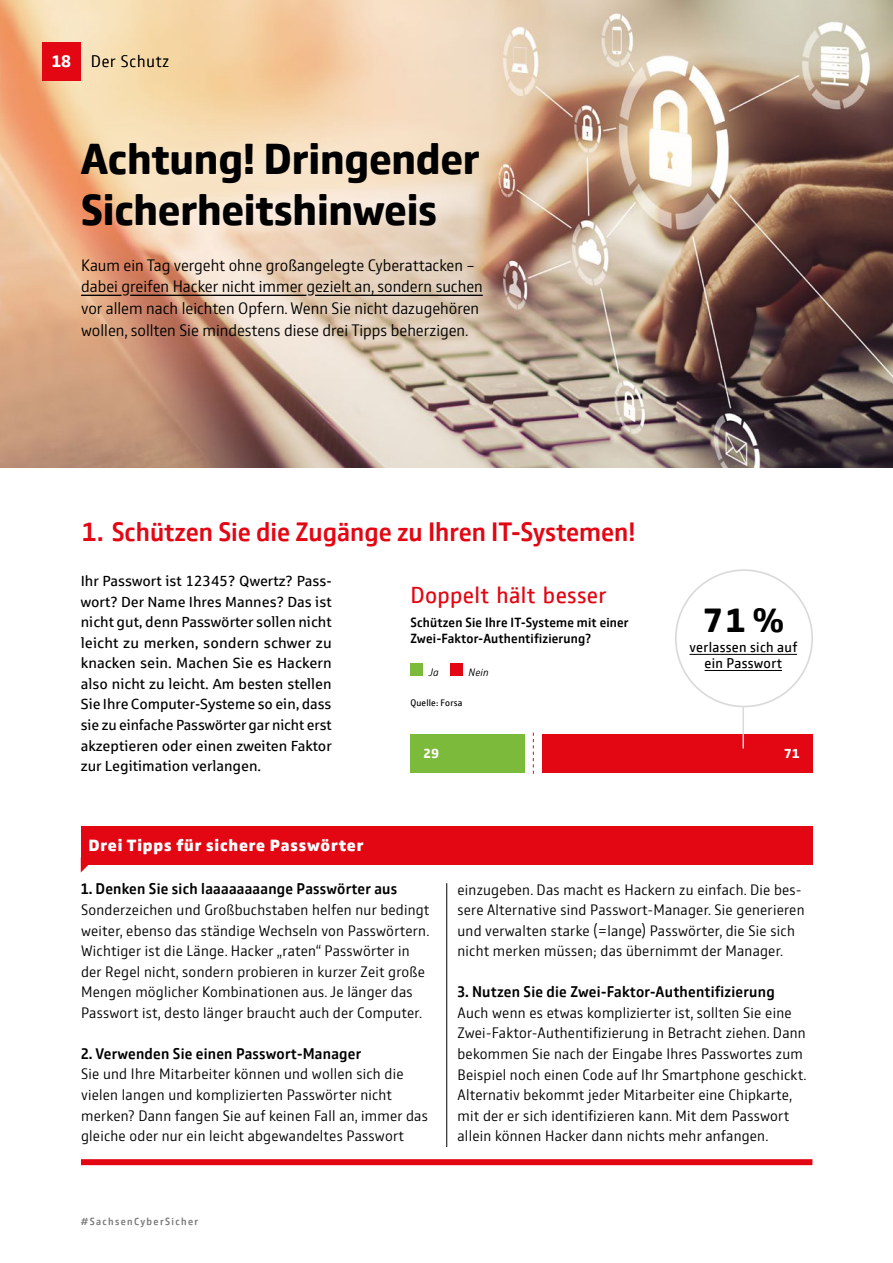
<style>
.page{position:relative;width:893px;height:1263px;background:#fff}
.page>*{position:absolute;margin:0;border:0;box-sizing:border-box;transform-origin:0 0}
.t1{font:700 45px/51px "GD Vtype";letter-spacing:-.005em;color:#000}
.t2{font:700 34.8px "GD Vtype";color:#000}
.t3{font:500 27px "GD Vtype";color:#e30613}
.t4{font:24px "GD Vtype";letter-spacing:.015em;color:#e30613}
.t5{font:300 17.25px/21.8px "GD Vtype";color:#000}
.t6{font:900 17.25px "GD Vtype";letter-spacing:.05em;color:#fff}
.t7{font:200 17.25px "GD Vtype";letter-spacing:.05em;color:#000}
.t8{font:300 15.75px/20.5px "GD Vtype";letter-spacing:.015em;color:#000}
.t9{font:500 15.75px "GD Vtype";letter-spacing:.015em;color:#000}
.t10{font:14.7px/20.5px "Sparkasse Rg";color:#000;text-align:justify}
.t11{font:14.7px/16px "GD Vtype";letter-spacing:.02em;color:#000;text-align:center}
.t12{font:500 13.5px/15.8px "GD Vtype";letter-spacing:.015em;color:#000}
.t13{font:700 13.5px "GD Vtype";color:#fff}
.t14{font:italic 300 11.25px "GD Vtype";letter-spacing:.01em;color:#000}
.t15{font:500 10.5px "GD Vtype";letter-spacing:.13em;color:#7c7b7b}
.t16{font:9.75px "GD Vtype";letter-spacing:.02em;color:#000}
.s1{font-weight:700;color:#fff}
</style>
<div class="page">
<img style="left:0;top:0;width:893px;height:468px">
<div style="left:43px;top:43px;width:38px;height:38px;background:#e30613"></div>
<hr style="left:446px;top:883px;width:1px;height:263px;background:#000">
<div style="left:81px;top:1159px;width:731px;height:6px;background:#e30613"></div>
<div style="left:81px;top:827px;width:731px;height:38px;background:#e30613"></div>
<svg style="left:81px;top:865px;width:7px;height:7px"></svg>
<hr style="left:81px;top:295px;width:41px;height:1px;background:#000">
<hr style="left:130px;top:295px;width:176px;height:1px;background:#000">
<hr style="left:315px;top:295px;width:168px;height:1px;background:#000">
<div style="left:410px;top:663px;width:13px;height:13px;background:#7cba3b"></div>
<div style="left:450px;top:663px;width:13px;height:13px;background:#e30613"></div>
<svg style="left:533px;top:733px;width:1px;height:41px"></svg>
<div style="left:410px;top:734px;width:114px;height:38px;background:#7cba3b"></div>
<div style="left:542px;top:734px;width:271px;height:38px;background:#e30613"></div>
<hr style="left:742px;top:700px;width:2px;height:48px;background:#dadada">
<div style="left:676px;top:570px;width:136px;height:136px;background:#fff;border-radius:50%"></div>
<hr style="left:689px;top:654px;width:108px;height:1px;background:#000">
<hr style="left:705px;top:670px;width:77px;height:1px;background:#000">
<p class="t7" style="left:52px;top:49px;width:118px"><span class="s1">18</span> Der Schutz</p>
<h1 class="t1" style="left:81px;top:132px;width:401px">Achtung! Dringender<br>Sicherheitshinweis</h1>
<p class="t5" style="left:81px;top:253px;width:403px">Kaum ein Tag vergeht ohne großangelegte Cyberattacken – dabei greifen Hacker nicht immer gezielt an, sondern suchen vor allem nach leichten Opfern. Wenn Sie nicht dazugehören wollen, sollten Sie mindestens diese drei Tipps beherzigen.</p>
<h3 class="t3" style="left:81px;top:513px;width:556px">1. Schützen Sie die Zugänge zu Ihren IT-Systemen!</h3>
<p class="t10" style="left:81px;top:570px;width:252px">Ihr Passwort ist 12345? Qwertz? Pass&shy;wort? Der Name Ihres Mannes? Das ist nicht gut, denn Passwörter sollen nicht leicht zu merken, sondern schwer zu knacken sein. Machen Sie es Hackern also nicht zu leicht. Am besten stellen Sie Ihre Computer-Systeme so ein, dass sie zu einfache Passwörter gar nicht erst akzeptieren oder einen zweiten Faktor zur Legitimation verlangen.</p>
<p class="t6" style="left:88px;top:833px;width:276px">Drei Tipps für sichere Passwörter</p>
<h3 class="t4" style="left:410px;top:578px;width:198px">Doppelt hält besser</h3>
<p class="t12" style="left:410px;top:614px;width:220px">Schützen Sie Ihre IT-Systeme mit einer<br>Zwei-Faktor-Authentifizierung?</p>
<p class="t14" style="left:429px;top:665px;width:11px">Ja</p>
<p class="t14" style="left:469px;top:665px;width:21px">Nein</p>
<p class="t16" style="left:410px;top:696px;width:54px">Quelle: Forsa</p>
<h2 class="t2" style="left:702px;top:596px;width:83px">71 %</h2>
<p class="t11" style="left:689px;top:639px;width:109px">verlassen sich auf ein Passwort</p>
<p class="t13" style="left:423px;top:744px;width:18px">29</p>
<p class="t13" style="left:784px;top:744px;width:18px">71</p>
<p class="t9" style="left:81px;top:878px;width:318px">1. Denken Sie sich laaaaaaaange Passwörter aus</p>
<p class="t8" style="left:81px;top:899px;width:350px">Sonderzeichen und Großbuchstaben helfen nur bedingt weiter, ebenso das ständige Wechseln von Passwörtern.<br>Wichtiger ist die Länge. Hacker „raten“ Passwörter in der Regel nicht, sondern probieren in kurzer Zeit große Mengen möglicher Kombinationen aus. Je länger das Passwort ist, desto länger braucht auch der Computer.</p>
<p class="t9" style="left:81px;top:1043px;width:282px">2. Verwenden Sie einen Passwort-Manager</p>
<p class="t8" style="left:81px;top:1063px;width:348px">Sie und Ihre Mitarbeiter können und wollen sich die vielen langen und komplizierten Passwörter nicht merken? Dann fangen Sie auf keinen Fall an, immer das gleiche oder nur ein leicht abgewandeltes Passwort</p>
<p class="t8" style="left:457px;top:878px;width:349px">einzugeben. Das macht es Hackern zu einfach. Die bes&shy;sere Alternative sind Passwort-Manager. Sie generieren und verwalten starke (=lange) Passwörter, die Sie sich nicht merken müssen; das übernimmt der Manager.</p>
<p class="t9" style="left:457px;top:981px;width:319px">3. Nutzen Sie die Zwei-Faktor-Authentifizierung</p>
<p class="t8" style="left:457px;top:1001px;width:350px">Auch wenn es etwas komplizierter ist, sollten Sie eine Zwei-Faktor-Authentifizierung in Betracht ziehen. Dann bekommen Sie nach der Eingabe Ihres Passwortes zum Beispiel noch einen Code auf Ihr Smartphone geschickt.<br>Alternativ bekommt jeder Mitarbeiter eine Chipkarte, mit der er sich identifizieren kann. Mit dem Passwort allein können Hacker dann nichts mehr anfangen.</p>
<p class="t15" style="left:81px;top:1214px;width:119px">#SachsenCyberSicher</p>
</div>
